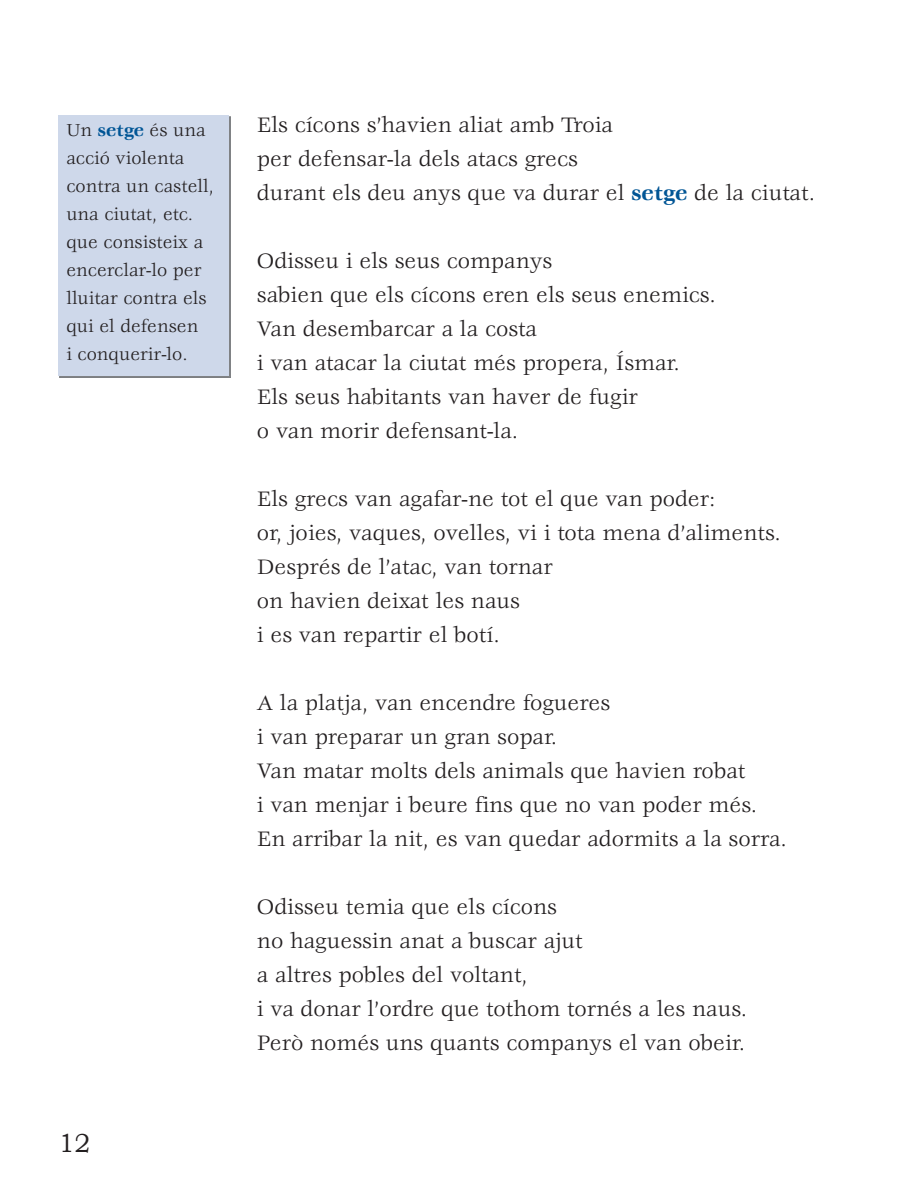
<style>
.page{position:relative;width:911px;height:1194px;background:#fff}
.page>*{position:absolute;margin:0;border:0;box-sizing:border-box;transform-origin:0 0}
.t1{font:26px "Bookman Old Style";color:#231f20}
.t2{font:23px/34px "Veljovic";color:#231f20}
.t3{font:19px/28px "Veljovic";color:#231f20}
.s1{font-weight:700;color:#005595}
</style>
<div class="page">
<div style="left:58px;top:115px;width:170px;height:261px;background:#ced8ea"></div>
<p class="t3" style="left:66px;top:117px;width:149px">Un <span class="s1">setge</span> és una acció violenta contra un castell, una ciutat, etc. que consisteix a encerclar-lo per lluitar contra els qui el defensen<br>i conquerir-lo.</p>
<p class="t1" style="left:58px;top:1128px;width:34px">12</p>
<p class="t2" style="left:257px;top:109px;width:559px">Els cícons s’havien aliat amb Troia<br>per defensar-la dels atacs grecs<br>durant els deu anys que va durar el <span class="s1">setge</span> de la ciutat.</p>
<p class="t2" style="left:257px;top:245px;width:460px">Odisseu i els seus companys<br>sabien que els cícons eren els seus enemics.<br>Van desembarcar a la costa<br>i van atacar la ciutat més propera, Ísmar.<br>Els seus habitants van haver de fugir<br>o van morir defensant-la.</p>
<p class="t2" style="left:257px;top:483px;width:525px">Els grecs van agafar-ne tot el que van poder:<br>or, joies, vaques, ovelles, vi i tota mena d’aliments.<br>Després de l’atac, van tornar<br>on havien deixat les naus<br>i es van repartir el botí.</p>
<p class="t2" style="left:257px;top:687px;width:531px">A la platja, van encendre fogueres<br>i van preparar un gran sopar.<br>Van matar molts dels animals que havien robat<br>i van menjar i beure fins que no van poder més.<br>En arribar la nit, es van quedar adormits a la sorra.</p>
<p class="t2" style="left:257px;top:891px;width:491px">Odisseu temia que els cícons<br>no haguessin anat a buscar ajut<br>a altres pobles del voltant,<br>i va donar l’ordre que tothom tornés a les naus.<br>Però només uns quants companys el van obeir.</p>
</div>
